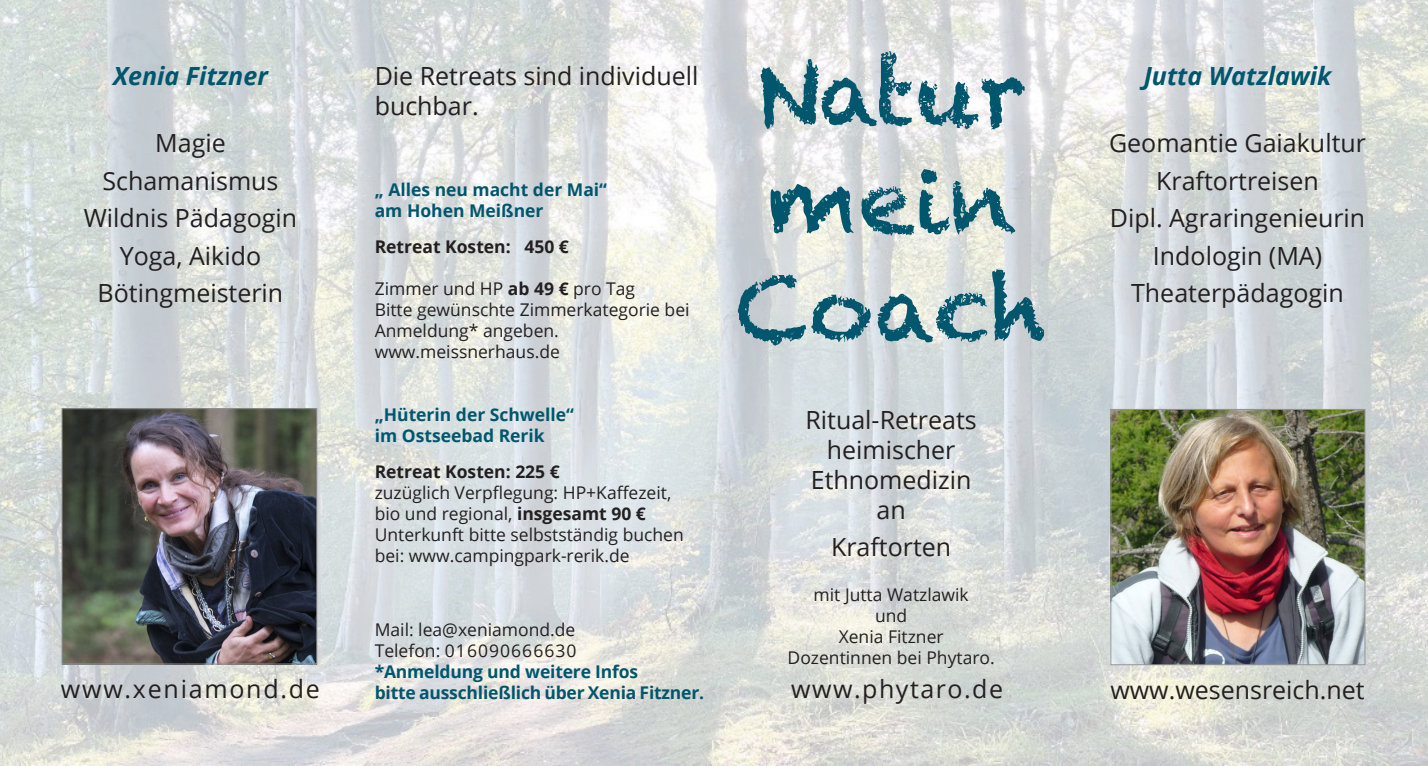
<style>
.page{position:relative;width:1428px;height:766px;background:#fff}
.page>*{position:absolute;margin:0;border:0;box-sizing:border-box;transform-origin:0 0}
.t1{font:90px "Chalkduster";color:#00566d}
.t2{font:25px/30px "Open Sans";color:#231f20}
.t3{font:italic 700 25px "Open Sans";color:#00566d}
.t4{font:25px "Open Sans";letter-spacing:.07em;color:#231f20}
.t5{font:25px "Open Sans";letter-spacing:.06em;color:#231f20}
.t6{font:17.5px/21px "Open Sans";color:#231f20}
.t7{font:700 17.5px "Open Sans";color:#00566d}
.t8{font:700 17.5px "Open Sans";color:#231f20}
.t9{font:17.5px "Open Sans";letter-spacing:.06em;color:#231f20}
.s1{font-weight:700}
</style>
<div class="page">
<img style="left:0;top:0;width:1428px;height:765px">
<img style="left:64px;top:410px;width:251px;height:252px">
<div style="left:62px;top:408px;width:255px;height:256px;border:1px solid #939598"></div>
<img style="left:1113px;top:411px;width:250px;height:252px">
<div style="left:1111px;top:409px;width:254px;height:256px;border:1px solid #939598"></div>
<p class="t3" style="left:113px;top:58px;width:156px">Xenia Fitzner</p>
<p class="t2" style="left:155px;top:127px;width:72px">Magie</p>
<p class="t2" style="left:102px;top:165px;width:178px">Schamanismus</p>
<p class="t2" style="left:84px;top:202px;width:215px">Wildnis Pädagogin</p>
<p class="t2" style="left:120px;top:240px;width:143px">Yoga, Aikido</p>
<p class="t2" style="left:98px;top:277px;width:187px">Bötingmeisterin</p>
<p class="t2" style="left:375px;top:60px;width:325px">Die Retreats sind individuell buchbar.</p>
<p class="t7" style="left:375px;top:177px;width:234px">„ Alles neu macht der Mai“</p>
<p class="t7" style="left:375px;top:198px;width:170px">am Hohen Meißner</p>
<p class="t8" style="left:375px;top:234px;width:196px">Retreat Kosten: 450 €</p>
<p class="t6" style="left:375px;top:277px;width:262px">Zimmer und HP <span class="s1">ab 49 €</span> pro Tag</p>
<p class="t6" style="left:375px;top:298px;width:316px">Bitte gewünschte Zimmerkategorie bei</p>
<p class="t6" style="left:375px;top:319px;width:186px">Anmeldung* angeben.</p>
<p class="t6" style="left:375px;top:340px;width:187px">www.meissnerhaus.de</p>
<p class="t1" style="left:756px;top:40px;width:272px">Natur</p>
<p class="t1" style="left:766px;top:148px;width:252px">mein</p>
<p class="t1" style="left:736px;top:256px;width:312px">Coach</p>
<p class="t3" style="left:1144px;top:58px;width:189px">Jutta Watzlawik</p>
<p class="t2" style="left:1109px;top:127px;width:259px">Geomantie Gaiakultur</p>
<p class="t2" style="left:1156px;top:165px;width:164px">Kraftortreisen</p>
<p class="t2" style="left:1110px;top:202px;width:257px">Dipl. Agraringenieurin</p>
<p class="t2" style="left:1153px;top:240px;width:171px">Indologin (MA)</p>
<p class="t2" style="left:1131px;top:277px;width:214px">Theaterpädagogin</p>
<p class="t4" style="left:61px;top:671px;width:260px">www.xeniamond.de</p>
<p class="t7" style="left:375px;top:402px;width:201px">„Hüterin der Schwelle“</p>
<p class="t7" style="left:375px;top:423px;width:171px">im Ostseebad Rerik</p>
<p class="t8" style="left:375px;top:459px;width:187px">Retreat Kosten: 225 €</p>
<p class="t6" style="left:375px;top:481px;width:298px">zuzüglich Verpflegung: HP+Kaffezeit,</p>
<p class="t6" style="left:375px;top:502px;width:273px">bio und regional, <span class="s1">insgesamt 90 €</span></p>
<p class="t6" style="left:375px;top:523px;width:311px">Unterkunft bitte selbstständig buchen bei: www.campingpark-rerik.de</p>
<p class="t2" style="left:805px;top:404px;width:173px">Ritual-Retreats</p>
<p class="t2" style="left:827px;top:434px;width:130px">heimischer</p>
<p class="t2" style="left:811px;top:464px;width:162px">Ethnomedizin</p>
<p class="t2" style="left:877px;top:494px;width:31px">an</p>
<p class="t2" style="left:831px;top:531px;width:122px">Kraftorten</p>
<p class="t6" style="left:814px;top:584px;width:157px">mit Jutta Watzlawik</p>
<p class="t6" style="left:875px;top:605px;width:34px">und</p>
<p class="t6" style="left:839px;top:626px;width:106px">Xenia Fitzner</p>
<p class="t6" style="left:788px;top:647px;width:209px">Dozentinnen bei Phytaro.</p>
<p class="t6" style="left:375px;top:618px;width:202px">Mail: lea@xeniamond.de</p>
<p class="t9" style="left:375px;top:638px;width:203px">Telefon: 016090666630</p>
<p class="t7" style="left:375px;top:658px;width:265px">*Anmeldung und weitere Infos</p>
<p class="t7" style="left:375px;top:679px;width:331px">bitte ausschließlich über Xenia Fitzner.</p>
<p class="t5" style="left:791px;top:671px;width:213px">www.phytaro.de</p>
<p class="t2" style="left:1110px;top:674px;width:256px">www.wesensreich.net</p>
</div>
